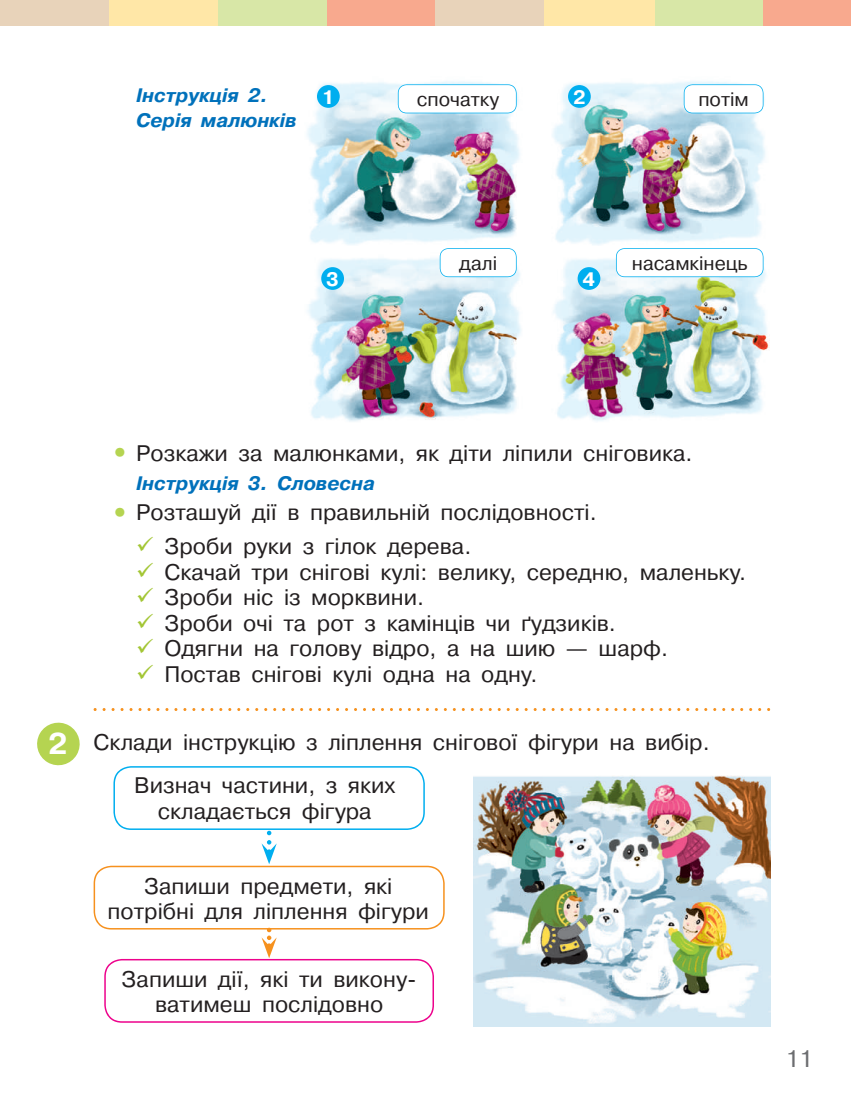
<style>
.page{position:relative;width:851px;height:1106px;background:#fff}
.page>*{position:absolute;margin:0;border:0;box-sizing:border-box;transform-origin:0 0}
.t1{font:700 30px "Pragmatica C";color:#fff}
.t2{font:24px "Pragmatica C";color:#6c6d70}
.t3{font:22.5px/25.5px "Pragmatica C";color:#231f20;text-align:center}
.t4{font:italic 700 19.5px/25.5px "Pragmatica C";color:#0071bb}
.t5{font:19.5px "Pragmatica C";color:#231f20}
.t6{font:700 19.5px "Pragmatica C";color:#fff}
.s1{font-size:45px;color:#b5d451}
.s2{color:#a3c635}
</style>
<div class="page">
<div style="left:109px;top:0;width:108px;height:26px;background:#ffe7a7"></div>
<div style="left:217px;top:0;width:109px;height:26px;background:#d8e7a7"></div>
<div style="left:654px;top:0;width:109px;height:26px;background:#d8e7a7"></div>
<div style="left:326px;top:0;width:109px;height:26px;background:#f8a98e"></div>
<div style="left:763px;top:0;width:87px;height:26px;background:#f8a98e"></div>
<div style="left:0;top:0;width:109px;height:26px;background:#e8d3ba"></div>
<div style="left:435px;top:0;width:109px;height:26px;background:#e8d3ba"></div>
<div style="left:544px;top:0;width:110px;height:26px;background:#ffe7a7"></div>
<svg style="left:94px;top:708px;width:676px;height:3px"></svg>
<img style="left:307px;top:81px;width:458px;height:164px">
<img style="left:307px;top:254px;width:462px;height:168px">
<div style="left:317px;top:85px;width:23px;height:23px;background:#00aeef;border-radius:50%"></div>
<div style="left:568px;top:85px;width:22px;height:23px;background:#00aeef;border-radius:50%"></div>
<div style="left:321px;top:267px;width:23px;height:23px;background:#00aeef;border-radius:50%"></div>
<div style="left:577px;top:267px;width:23px;height:23px;background:#00aeef;border-radius:50%"></div>
<svg style="left:398px;top:84px;width:118px;height:29px"></svg>
<svg style="left:683px;top:84px;width:80px;height:29px"></svg>
<svg style="left:616px;top:248px;width:147px;height:29px"></svg>
<svg style="left:439px;top:248px;width:77px;height:29px"></svg>
<svg style="left:94px;top:766px;width:350px;height:256px"></svg>
<svg style="left:37px;top:722px;width:43px;height:44px"></svg>
<img style="left:474px;top:776px;width:296px;height:250px">
<p class="t4" style="left:136px;top:82px;width:162px">Інструкція 2.<br>Серія малюнків</p>
<p class="t6" style="left:322px;top:86px;width:14px">1</p>
<p class="t6" style="left:573px;top:86px;width:14px">2</p>
<p class="t5" style="left:416px;top:89px;width:84px">спочатку</p>
<p class="t5" style="left:698px;top:89px;width:52px">потім</p>
<p class="t5" style="left:459px;top:253px;width:39px">далі</p>
<p class="t5" style="left:631px;top:253px;width:117px">насамкінець</p>
<p class="t6" style="left:326px;top:268px;width:14px">3</p>
<p class="t6" style="left:582px;top:268px;width:14px">4</p>
<h1 class="t1" style="left:48px;top:727px;width:21px">2</h1>
<p class="t3" style="left:106px;top:440px;width:587px"><span class="s1">•</span> Розкажи за малюнками, як діти ліпили сніговика.</p>
<p class="t4" style="left:136px;top:471px;width:240px">Інструкція 3. Словесна</p>
<p class="t3" style="left:106px;top:500px;width:492px"><span class="s1">•</span> Розташуй дії в правильній послідовності.</p>
<p class="t3" style="left:136px;top:534px;width:336px"><span class="s2">✓</span> Зроби руки з гілок дерева.</p>
<p class="t3" style="left:136px;top:559px;width:611px"><span class="s2">✓</span> Скачай три снігові кулі: велику, середню, маленьку.</p>
<p class="t3" style="left:136px;top:585px;width:289px"><span class="s2">✓</span> Зроби ніс із морквини.</p>
<p class="t3" style="left:136px;top:610px;width:481px"><span class="s2">✓</span> Зроби очі та рот з камінців чи ґудзиків.</p>
<p class="t3" style="left:136px;top:636px;width:533px"><span class="s2">✓</span> Одягни на голову відро, а на шию — шарф.</p>
<p class="t3" style="left:136px;top:661px;width:402px"><span class="s2">✓</span> Постав снігові кулі одна на одну.</p>
<p class="t3" style="left:94px;top:729px;width:617px">Склади інструкцію з ліплення снігової фігури на вибір.</p>
<p class="t3" style="left:134px;top:773px;width:263px">Визнач частини, з яких складається фігура</p>
<p class="t3" style="left:108px;top:873px;width:323px">Запиши предмети, які потрібні для ліплення фігури</p>
<p class="t3" style="left:121px;top:966px;width:296px">Запиши дії, які ти викону&shy;ватимеш послідовно</p>
<p class="t2" style="left:785px;top:1045px;width:29px">11</p>
</div>
